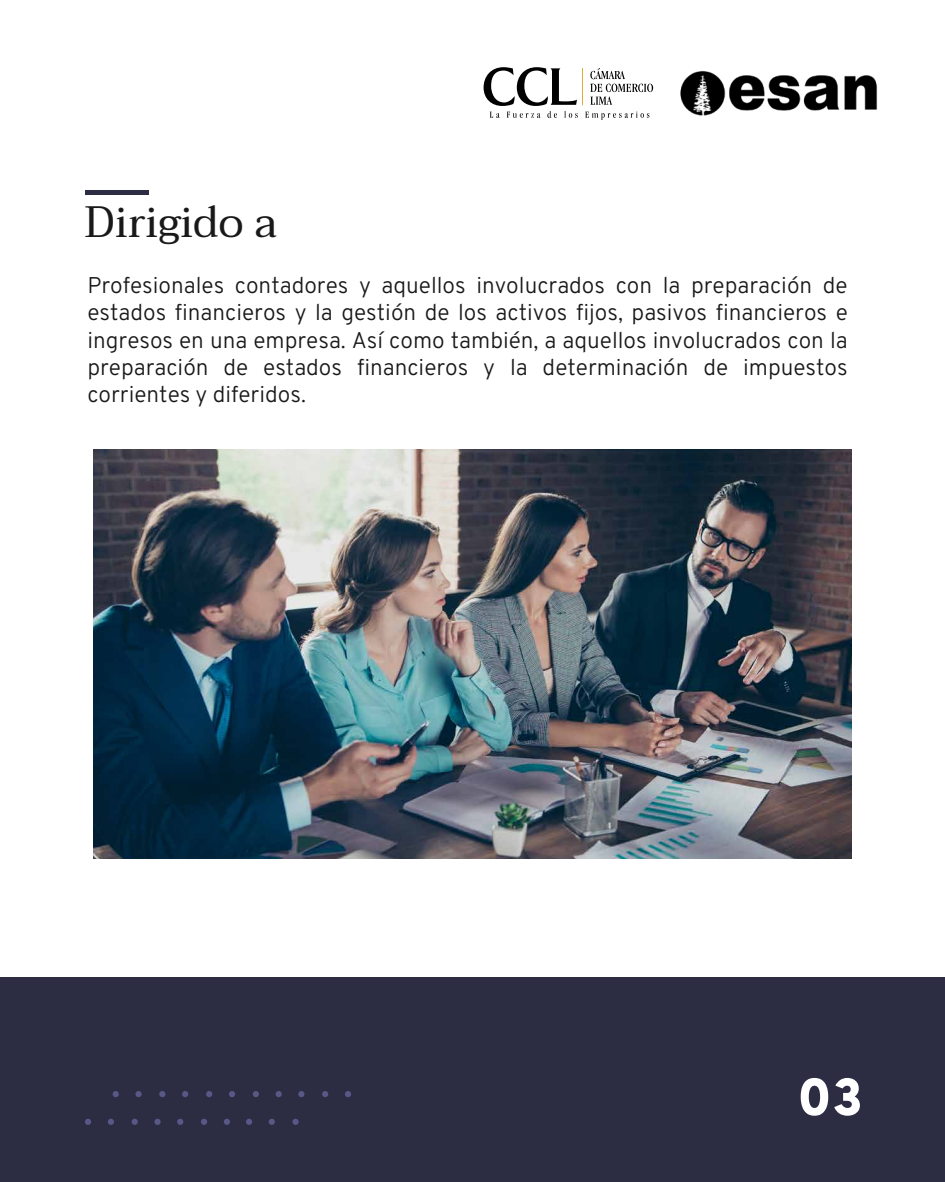
<style>
.page{position:relative;width:945px;height:1182px;background:#fff}
.page>*{position:absolute;margin:0;border:0;box-sizing:border-box;transform-origin:0 0}
.t1{font:900 52.15px "Overpass";color:#fff}
.t2{font:43.66px "Taviraj";color:#191919}
.t3{font:300 22.75px/27.3px "Overpass";color:#191919;text-align:justify}
</style>
<div class="page">
<hr style="left:85px;top:190px;width:63px;height:4px;background:#2c2c43">
<div style="left:0;top:977px;width:945px;height:204px;background:#2c2c43"></div>
<svg style="left:590px;top:68px;width:62px;height:37px"></svg>
<hr style="left:583px;top:68px;width:1px;height:37px;background:#d9ad37">
<hr style="left:582px;top:68px;width:1px;height:37px;background:#d9ad37">
<svg style="left:484px;top:67px;width:94px;height:51px"></svg>
<svg style="left:585px;top:111px;width:64px;height:9px"></svg>
<img style="left:93px;top:449px;width:759px;height:409px">
<svg style="left:113px;top:1091px;width:6px;height:5px"></svg>
<svg style="left:135px;top:1090px;width:7px;height:6px"></svg>
<svg style="left:159px;top:1091px;width:6px;height:5px"></svg>
<svg style="left:182px;top:1091px;width:6px;height:5px"></svg>
<svg style="left:206px;top:1091px;width:6px;height:5px"></svg>
<svg style="left:229px;top:1091px;width:6px;height:5px"></svg>
<svg style="left:253px;top:1091px;width:6px;height:5px"></svg>
<svg style="left:276px;top:1091px;width:6px;height:5px"></svg>
<svg style="left:85px;top:1118px;width:6px;height:6px"></svg>
<svg style="left:108px;top:1118px;width:6px;height:6px"></svg>
<svg style="left:132px;top:1118px;width:6px;height:6px"></svg>
<svg style="left:154px;top:1118px;width:7px;height:6px"></svg>
<svg style="left:298px;top:1091px;width:6px;height:5px"></svg>
<svg style="left:322px;top:1091px;width:6px;height:5px"></svg>
<svg style="left:345px;top:1091px;width:6px;height:5px"></svg>
<svg style="left:177px;top:1118px;width:6px;height:6px"></svg>
<svg style="left:201px;top:1118px;width:6px;height:6px"></svg>
<svg style="left:224px;top:1118px;width:6px;height:6px"></svg>
<svg style="left:246px;top:1118px;width:6px;height:6px"></svg>
<svg style="left:269px;top:1118px;width:6px;height:6px"></svg>
<svg style="left:292px;top:1118px;width:7px;height:6px"></svg>
<img style="left:652px;top:71px;width:226px;height:45px">
<h2 class="t2" style="left:85px;top:187px;width:193px">Dirigido a</h2>
<p class="t3" style="left:87px;top:271px;width:762px">Profesionales contadores y aquellos involucrados con la preparación de estados financieros y la gestión de los activos fijos, pasivos financieros e ingresos en una empresa. Así como también, a aquellos involucrados con la preparación de estados financieros y la determinación de impuestos corrientes y diferidos.</p>
<h1 class="t1" style="left:797px;top:1054px;width:68px">03</h1>
</div>
